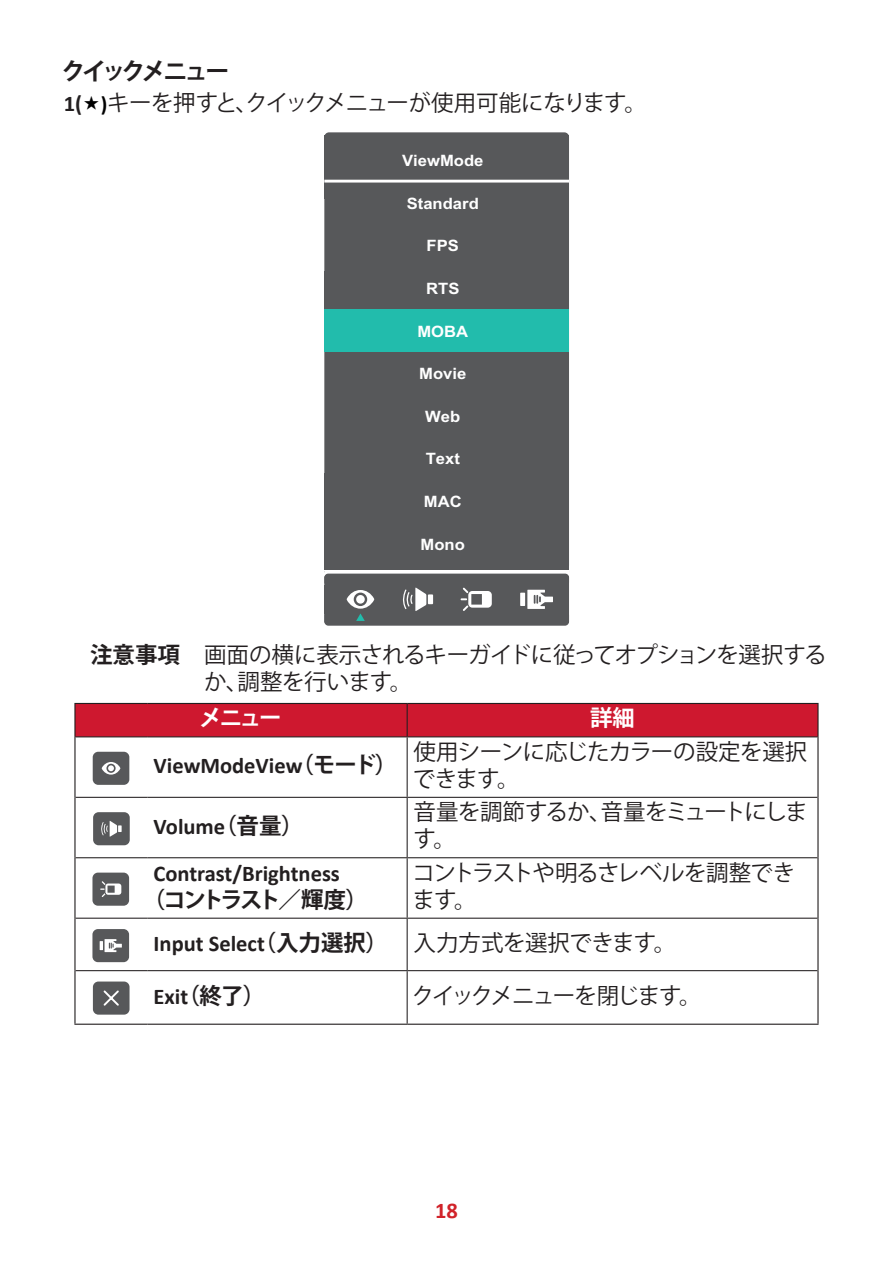
<style>
.page{position:relative;width:893px;height:1263px;background:#fff}
.page>*{position:absolute;margin:0;border:0;box-sizing:border-box;transform-origin:0 0}
.t1{font:700 24px "Koz Go Pro";letter-spacing:-.14em;color:#231f20}
.t2{font:22.5px/27px "Koz Go Pro";letter-spacing:-.03em;color:#231f20}
.t3{font:700 22.5px "Calibri";color:#231f20}
.t4{font:22.5px/27px "Koz Go Pro";letter-spacing:-.055em;color:#231f20}
.t5{font:22.5px/27px "Koz Go Pro";letter-spacing:-.05em;color:#231f20}
.t6{font:22.5px "Koz Go Pro";letter-spacing:-.095em;color:#231f20}
.t7{font:700 22.5px "Koz Go Pro";letter-spacing:-.145em;color:#231f20}
.t8{font:700 22.5px "Koz Go Pro";letter-spacing:-.095em;color:#fff}
.t9{font:700 22.5px "Calibri";color:#d1232a}
.t10{font:700 15.6px "Arial";color:#fff;scale:1.06 1}
.s1{font-family:"Calibri";font-weight:700}
.s2{font-family:"Calibri";font-weight:700;font-size:21px;color:#000}
.s3{font-weight:700}
.s4{font-family:"Koz Go Pro"}
</style>
<div class="page">
<div style="left:324px;top:573px;width:245px;height:53px;background:#57585a;border-radius:4px"></div>
<div style="left:324px;top:132px;width:245px;height:438px;background:#57585a;border-radius:5px"></div>
<div style="left:324px;top:533px;width:245px;height:37px;background:#57585a"></div>
<div style="left:324px;top:310px;width:245px;height:42px;background:#22bcac"></div>
<hr style="left:324px;top:180px;width:245px;height:3px;background:#fff">
<svg style="left:461px;top:588px;width:31px;height:23px"></svg>
<div style="left:520px;top:593px;width:5px;height:13px;background:#fff"></div>
<svg style="left:527px;top:590px;width:26px;height:19px"></svg>
<div style="left:428px;top:594px;width:5px;height:10px;background:#fff"></div>
<svg style="left:403px;top:587px;width:23px;height:24px"></svg>
<svg style="left:347px;top:590px;width:27px;height:31px"></svg>
<div style="left:76px;top:704px;width:741px;height:32px;background:#ce182f"></div>
<hr style="left:74px;top:703px;width:73px;height:1px;background:#231f20">
<hr style="left:74px;top:704px;width:2px;height:33px;background:#231f20">
<hr style="left:147px;top:703px;width:260px;height:1px;background:#231f20">
<hr style="left:407px;top:703px;width:412px;height:1px;background:#231f20">
<hr style="left:817px;top:704px;width:2px;height:33px;background:#231f20">
<hr style="left:74px;top:737px;width:2px;height:60px;background:#231f20">
<hr style="left:817px;top:737px;width:2px;height:60px;background:#231f20">
<hr style="left:74px;top:797px;width:2px;height:61px;background:#231f20">
<hr style="left:817px;top:797px;width:2px;height:61px;background:#231f20">
<hr style="left:74px;top:858px;width:2px;height:60px;background:#231f20">
<hr style="left:817px;top:858px;width:2px;height:60px;background:#231f20">
<hr style="left:74px;top:918px;width:2px;height:53px;background:#231f20">
<hr style="left:817px;top:918px;width:2px;height:53px;background:#231f20">
<hr style="left:74px;top:971px;width:2px;height:53px;background:#231f20">
<hr style="left:817px;top:971px;width:2px;height:53px;background:#231f20">
<hr style="left:74px;top:1024px;width:73px;height:1px;background:#231f20">
<hr style="left:147px;top:1024px;width:260px;height:1px;background:#231f20">
<hr style="left:407px;top:1024px;width:412px;height:1px;background:#231f20">
<hr style="left:407px;top:704px;width:1px;height:32px;background:#231f20">
<hr style="left:76px;top:736px;width:71px;height:1px;background:#231f20">
<hr style="left:147px;top:736px;width:260px;height:1px;background:#231f20">
<hr style="left:407px;top:736px;width:410px;height:1px;background:#231f20">
<hr style="left:407px;top:737px;width:1px;height:60px;background:#231f20">
<hr style="left:76px;top:797px;width:71px;height:1px;background:#231f20">
<hr style="left:147px;top:797px;width:260px;height:1px;background:#231f20">
<hr style="left:407px;top:797px;width:410px;height:1px;background:#231f20">
<hr style="left:407px;top:798px;width:1px;height:59px;background:#231f20">
<hr style="left:76px;top:857px;width:71px;height:1px;background:#231f20">
<hr style="left:147px;top:857px;width:260px;height:1px;background:#231f20">
<hr style="left:407px;top:857px;width:410px;height:1px;background:#231f20">
<hr style="left:407px;top:858px;width:1px;height:60px;background:#231f20">
<hr style="left:76px;top:918px;width:71px;height:1px;background:#231f20">
<hr style="left:147px;top:918px;width:260px;height:1px;background:#231f20">
<hr style="left:407px;top:918px;width:410px;height:1px;background:#231f20">
<hr style="left:407px;top:919px;width:1px;height:51px;background:#231f20">
<hr style="left:76px;top:970px;width:71px;height:1px;background:#231f20">
<hr style="left:147px;top:970px;width:260px;height:1px;background:#231f20">
<hr style="left:407px;top:970px;width:410px;height:1px;background:#231f20">
<hr style="left:407px;top:971px;width:1px;height:53px;background:#231f20">
<div style="left:93px;top:752px;width:36px;height:33px;background:#57585a;border-radius:6px"></div>
<svg style="left:102px;top:762px;width:18px;height:13px"></svg>
<div style="left:93px;top:812px;width:37px;height:33px;background:#57585a;border-radius:5px"></div>
<svg style="left:101px;top:821px;width:21px;height:16px"></svg>
<div style="left:92px;top:873px;width:37px;height:33px;background:#57585a;border-radius:6px"></div>
<svg style="left:100px;top:881px;width:21px;height:16px"></svg>
<div style="left:92px;top:929px;width:37px;height:33px;background:#57585a;border-radius:6px"></div>
<svg style="left:100px;top:939px;width:22px;height:13px"></svg>
<div style="left:93px;top:981px;width:37px;height:34px;background:#57585a;border-radius:5px"></div>
<svg style="left:103px;top:990px;width:16px;height:16px"></svg>
<p class="t1" style="left:62px;top:56px;width:170px">クイックメニュー</p>
<p class="t2" style="left:64px;top:90px;width:584px"><span class="s1">1(</span> <span class="s2">)</span>キーを押すと、クイックメニューが使用可能になります。</p>
<p class="t10" style="left:402px;top:150px;width:78px">ViewMode</p>
<p class="t10" style="left:407px;top:192px;width:70px">Standard</p>
<p class="t10" style="left:427px;top:235px;width:32px">FPS</p>
<p class="t10" style="left:426px;top:278px;width:33px">RTS</p>
<p class="t10" style="left:417px;top:320px;width:49px">MOBA</p>
<p class="t10" style="left:419px;top:363px;width:46px">Movie</p>
<p class="t10" style="left:425px;top:405px;width:35px">Web</p>
<p class="t10" style="left:426px;top:448px;width:34px">Text</p>
<p class="t10" style="left:424px;top:490px;width:37px">MAC</p>
<p class="t10" style="left:421px;top:533px;width:43px">Mono</p>
<p class="t2" style="left:204px;top:642px;width:624px;text-indent:-114px"><span class="s3">注意事項</span> 画面の横に表示されるキーガイドに従ってオプションを選択するか、調整を行います。</p>
<p class="t8" style="left:199px;top:703px;width:84px">メニュー</p>
<p class="t8" style="left:590px;top:703px;width:46px">詳細</p>
<p class="t3" style="left:154px;top:750px;width:245px">ViewModeView<span class="s4">（モード）</span></p>
<p class="t2" style="left:413px;top:738px;width:396px">使用シーンに応じたカラーの設定を選択できます。</p>
<p class="t3" style="left:154px;top:810px;width:151px">Volume<span class="s4">（音量）</span></p>
<p class="t4" style="left:414px;top:799px;width:395px">音量を調節するか、音量をミュートにします。</p>
<p class="t5" style="left:413px;top:859px;width:384px">コントラストや明るさレベルを調整できます。</p>
<p class="t2" style="left:154px;top:929px;width:524px"><span class="s1">Input Select</span><span class="s3">（入力選択）</span> 入力方式を選択できます。</p>
<p class="t3" style="left:154px;top:980px;width:113px">Exit<span class="s4">（終了）</span></p>
<p class="t6" style="left:412px;top:981px;width:291px">クイックメニューを閉じます。</p>
<p class="t3" style="left:154px;top:857px;width:188px">Contrast/Brightness</p>
<p class="t7" style="left:143px;top:885px;width:227px">（コントラスト／輝度）</p>
<p class="t9" style="left:435px;top:1194px;width:24px">18</p>
</div>
